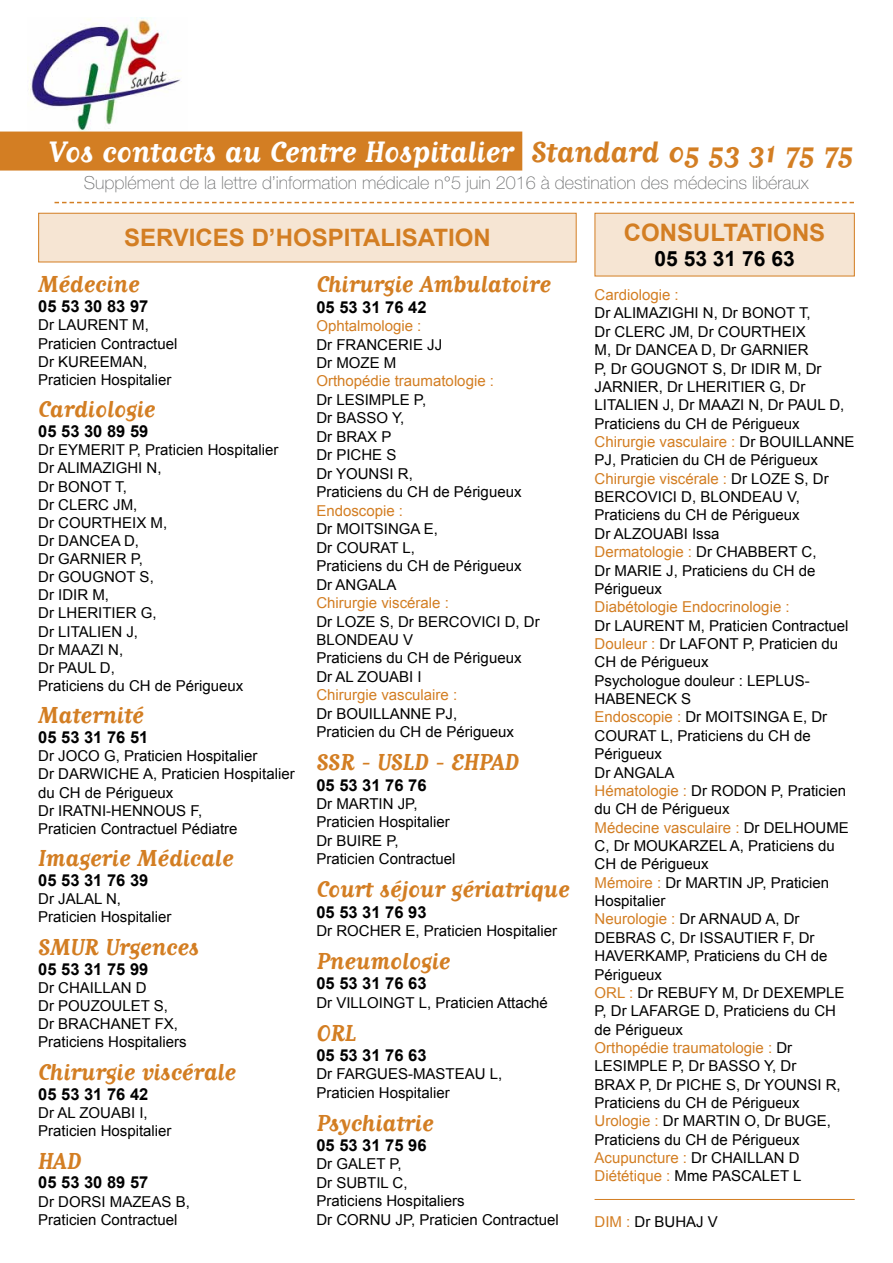
<style>
.page{position:relative;width:893px;height:1263px;background:#fff}
.page>*{position:absolute;margin:0;border:0;box-sizing:border-box;transform-origin:0 0}
.t1{font:700 34.5px "Matrix Script";color:#fff}
.t2{font:700 27px "Matrix Script";color:#d37e23}
.t3{font:700 24px "Arial";color:#d37e23}
.t4{font:700 21px "Arial";color:#000}
.t5{font:100 18px "Helvetica Neue LT Std";color:#707172}
.t6{font:700 16.5px "Arial";color:#000}
.t7{font:15px/18.3px "Arial";color:#000}
.t8{font:15px "Arial";color:#d37e23}
.s1{color:#d37e23}
</style>
<div class="page">
<img style="left:27px;top:18px;width:161px;height:114px">
<div style="left:0;top:132px;width:522px;height:39px;background:#d37e23"></div>
<svg style="left:55px;top:202px;width:799px;height:1px"></svg>
<div style="left:39px;top:213px;width:537px;height:49px;background:#f6e5d3"></div>
<div style="left:38px;top:213px;width:539px;height:49px;border:1px solid #d37e23"></div>
<div style="left:595px;top:213px;width:259px;height:63px;background:#f6e5d3"></div>
<div style="left:595px;top:213px;width:260px;height:63px;border:1px solid #d37e23"></div>
<hr style="left:595px;top:1199px;width:260px;height:1px;background:#d37e23">
<h1 class="t1" style="left:49px;top:134px;width:807px">Vos contacts au Centre Hospitalier <span class="s1">Standard 05 53 31 75 75</span></h1>
<p class="t5" style="left:84px;top:172px;width:726px">Supplément de la lettre d’information médicale n°5 juin 2016 à destination des médecins libéraux</p>
<h3 class="t3" style="left:124px;top:222px;width:368px">SERVICES D’HOSPITALISATION</h3>
<h3 class="t3" style="left:624px;top:216px;width:203px">CONSULTATIONS</h3>
<h3 class="t4" style="left:655px;top:245px;width:142px">05 53 31 76 63</h3>
<p class="t8" style="left:595px;top:285px;width:86px">Cardiologie :</p>
<p class="t7" style="left:595px;top:304px;width:262px">Dr ALIMAZIGHI N, Dr BONOT T,<br>Dr CLERC JM, Dr COURTHEIX<br>M, Dr DANCEA D, Dr GARNIER<br>P, Dr GOUGNOT S, Dr IDIR M, Dr<br>JARNIER, Dr LHERITIER G, Dr<br>LITALIEN J, Dr MAAZI N, Dr PAUL D,<br>Praticiens du CH de Périgueux<br><span class="s1">Chirurgie vasculaire :</span> Dr BOUILLANNE<br>PJ, Praticien du CH de Périgueux<br><span class="s1">Chirurgie viscérale :</span> Dr LOZE S, Dr<br>BERCOVICI D, BLONDEAU V,<br>Praticiens du CH de Périgueux<br>Dr ALZOUABI Issa<br><span class="s1">Dermatologie :</span> Dr CHABBERT C,<br>Dr MARIE J, Praticiens du CH de<br>Périgueux</p>
<p class="t8" style="left:595px;top:597px;width:197px">Diabétologie Endocrinologie :</p>
<p class="t7" style="left:595px;top:616px;width:256px">Dr LAURENT M, Praticien Contractuel<br><span class="s1">Douleur :</span> Dr LAFONT P, Praticien du<br>CH de Périgueux<br>Psychologue douleur : LEPLUS-<br>HABENECK S<br><span class="s1">Endoscopie :</span> Dr MOITSINGA E, Dr<br>COURAT L, Praticiens du CH de<br>Périgueux<br>Dr ANGALA<br><span class="s1">Hématologie :</span> Dr RODON P, Praticien du CH de Périgueux<br><span class="s1">Médecine vasculaire :</span> Dr DELHOUME<br>C, Dr MOUKARZEL A, Praticiens du<br>CH de Périgueux<br><span class="s1">Mémoire :</span> Dr MARTIN JP, Praticien<br>Hospitalier<br><span class="s1">Neurologie :</span> Dr ARNAUD A, Dr<br>DEBRAS C, Dr ISSAUTIER F, Dr<br>HAVERKAMP, Praticiens du CH de<br>Périgueux<br><span class="s1">ORL :</span> Dr REBUFY M, Dr DEXEMPLE<br>P, Dr LAFARGE D, Praticiens du CH de Périgueux<br><span class="s1">Orthopédie traumatologie :</span> Dr<br>LESIMPLE P, Dr BASSO Y, Dr<br>BRAX P, Dr PICHE S, Dr YOUNSI R,<br>Praticiens du CH de Périgueux<br><span class="s1">Urologie :</span> Dr MARTIN O, Dr BUGE,<br>Praticiens du CH de Périgueux<br><span class="s1">Acupuncture :</span> Dr CHAILLAN D<br><span class="s1">Diététique :</span> Mme PASCALET L</p>
<p class="t7" style="left:595px;top:1212px;width:125px"><span class="s1">DIM :</span> Dr BUHAJ V</p>
<h2 class="t2" style="left:38px;top:271px;width:103px">Médecine</h2>
<p class="t6" style="left:38px;top:295px;width:112px">05 53 30 83 97</p>
<p class="t7" style="left:38px;top:316px;width:141px">Dr LAURENT M,<br>Praticien Contractuel<br>Dr KUREEMAN,<br>Praticien Hospitalier</p>
<h2 class="t2" style="left:38px;top:396px;width:119px">Cardiologie</h2>
<p class="t6" style="left:38px;top:420px;width:112px">05 53 30 89 59</p>
<p class="t7" style="left:38px;top:441px;width:242px">Dr EYMERIT P, Praticien Hospitalier<br>Dr ALIMAZIGHI N,<br>Dr BONOT T,<br>Dr CLERC JM,<br>Dr COURTHEIX M,<br>Dr DANCEA D,<br>Dr GARNIER P,<br>Dr GOUGNOT S,<br>Dr IDIR M,<br>Dr LHERITIER G,<br>Dr LITALIEN J,<br>Dr MAAZI N,<br>Dr PAUL D,<br>Praticiens du CH de Périgueux</p>
<h2 class="t2" style="left:38px;top:702px;width:107px">Maternité</h2>
<p class="t6" style="left:38px;top:726px;width:112px">05 53 31 76 51</p>
<p class="t7" style="left:38px;top:747px;width:258px">Dr JOCO G, Praticien Hospitalier<br>Dr DARWICHE A, Praticien Hospitalier du CH de Périgueux<br>Dr IRATNI-HENNOUS F,<br>Praticien Contractuel Pédiatre</p>
<h2 class="t2" style="left:38px;top:845px;width:197px">Imagerie Médicale</h2>
<p class="t6" style="left:38px;top:869px;width:112px">05 53 31 76 39</p>
<p class="t7" style="left:38px;top:890px;width:135px">Dr JALAL N,<br>Praticien Hospitalier</p>
<h2 class="t2" style="left:38px;top:934px;width:162px">SMUR Urgences</h2>
<p class="t6" style="left:38px;top:958px;width:112px">05 53 31 75 99</p>
<p class="t7" style="left:38px;top:979px;width:150px">Dr CHAILLAN D<br>Dr POUZOULET S,<br>Dr BRACHANET FX,<br>Praticiens Hospitaliers</p>
<h2 class="t2" style="left:38px;top:1058px;width:199px">Chirurgie viscérale</h2>
<p class="t6" style="left:38px;top:1083px;width:112px">05 53 31 76 42</p>
<p class="t7" style="left:38px;top:1104px;width:135px">Dr AL ZOUABI I,<br>Praticien Hospitalier</p>
<h2 class="t2" style="left:38px;top:1147px;width:44px">HAD</h2>
<p class="t6" style="left:38px;top:1172px;width:112px">05 53 30 89 57</p>
<p class="t7" style="left:38px;top:1192px;width:153px">Dr DORSI MAZEAS B,<br>Praticien Contractuel</p>
<h2 class="t2" style="left:316px;top:271px;width:236px">Chirurgie Ambulatoire</h2>
<p class="t6" style="left:316px;top:296px;width:112px">05 53 31 76 42</p>
<p class="t8" style="left:316px;top:316px;width:107px">Ophtalmologie :</p>
<p class="t7" style="left:316px;top:335px;width:127px">Dr FRANCERIE JJ<br>Dr MOZE M</p>
<p class="t8" style="left:316px;top:371px;width:179px">Orthopédie traumatologie :</p>
<p class="t7" style="left:316px;top:391px;width:207px">Dr LESIMPLE P,<br>Dr BASSO Y,<br>Dr BRAX P<br>Dr PICHE S<br>Dr YOUNSI R,<br>Praticiens du CH de Périgueux</p>
<p class="t8" style="left:316px;top:501px;width:88px">Endoscopie :</p>
<p class="t7" style="left:316px;top:520px;width:207px">Dr MOITSINGA E,<br>Dr COURAT L,<br>Praticiens du CH de Périgueux<br>Dr ANGALA</p>
<p class="t8" style="left:316px;top:593px;width:134px">Chirurgie viscérale :</p>
<p class="t7" style="left:316px;top:612px;width:225px">Dr LOZE S, Dr BERCOVICI D, Dr<br>BLONDEAU V<br>Praticiens du CH de Périgueux<br>Dr AL ZOUABI I</p>
<p class="t8" style="left:316px;top:685px;width:142px">Chirurgie vasculaire :</p>
<p class="t7" style="left:316px;top:704px;width:199px">Dr BOUILLANNE PJ,<br>Praticien du CH de Périgueux</p>
<h2 class="t2" style="left:316px;top:749px;width:204px">SSR - USLD - EHPAD</h2>
<p class="t6" style="left:316px;top:774px;width:112px">05 53 31 76 76</p>
<p class="t7" style="left:316px;top:795px;width:141px">Dr MARTIN JP,<br>Praticien Hospitalier<br>Dr BUIRE P,<br>Praticien Contractuel</p>
<h2 class="t2" style="left:316px;top:876px;width:255px">Court séjour gériatrique</h2>
<p class="t6" style="left:316px;top:901px;width:112px">05 53 31 76 93</p>
<p class="t7" style="left:316px;top:922px;width:242px">Dr ROCHER E, Praticien Hospitalier</p>
<h2 class="t2" style="left:316px;top:947px;width:136px">Pneumologie</h2>
<p class="t6" style="left:316px;top:972px;width:112px">05 53 31 76 63</p>
<p class="t7" style="left:316px;top:993px;width:233px">Dr VILLOINGT L, Praticien Attaché</p>
<h2 class="t2" style="left:316px;top:1019px;width:42px">ORL</h2>
<p class="t6" style="left:316px;top:1044px;width:112px">05 53 31 76 63</p>
<p class="t7" style="left:316px;top:1065px;width:187px">Dr FARGUES-MASTEAU L,<br>Praticien Hospitalier</p>
<h2 class="t2" style="left:316px;top:1109px;width:119px">Psychiatrie</h2>
<p class="t6" style="left:316px;top:1134px;width:112px">05 53 31 75 96</p>
<p class="t7" style="left:316px;top:1155px;width:244px">Dr GALET P,<br>Dr SUBTIL C,<br>Praticiens Hospitaliers<br>Dr CORNU JP, Praticien Contractuel</p>
</div>
